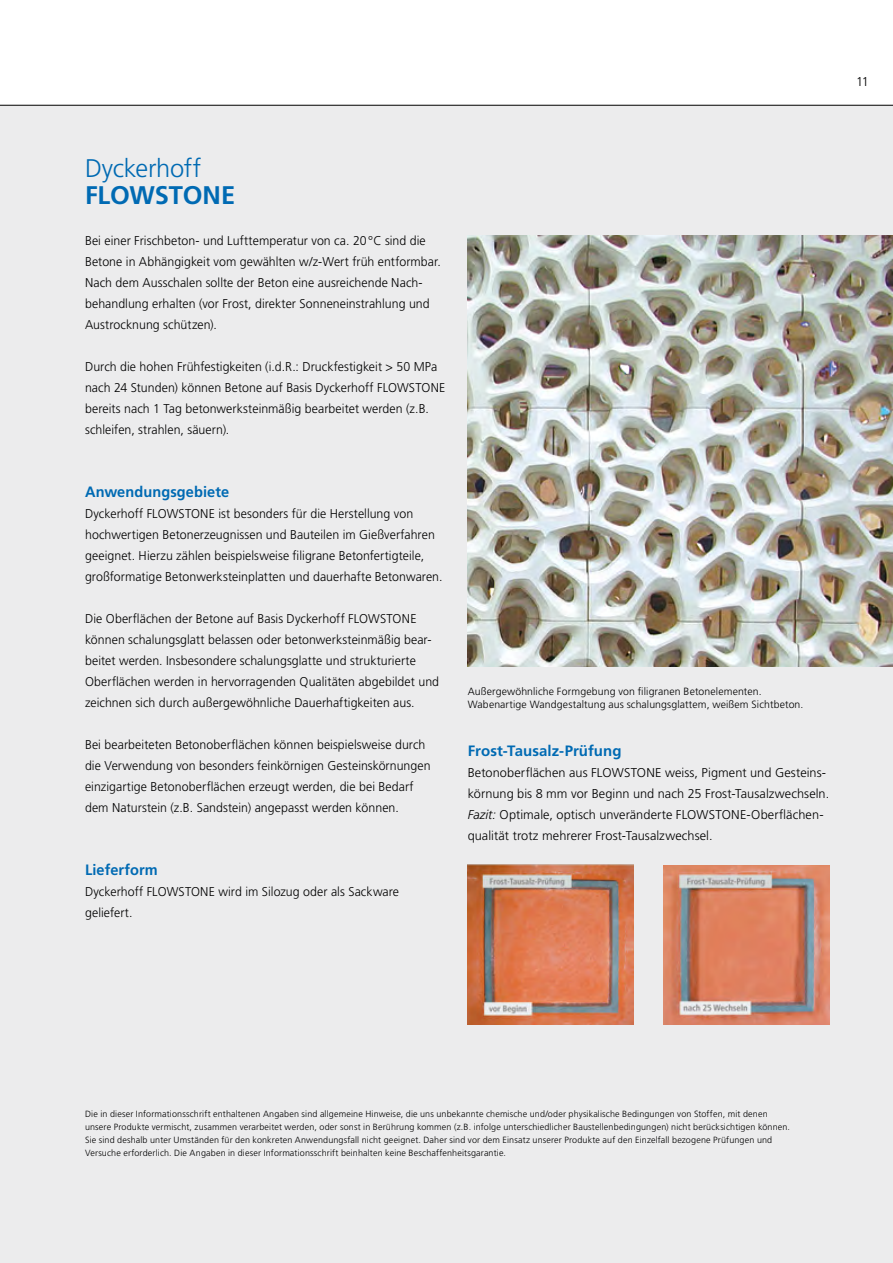
<style>
.page{position:relative;width:893px;height:1263px;background:#fff}
.page>*{position:absolute;margin:0;border:0;box-sizing:border-box;transform-origin:0 0}
.t1{font:300 25.5px "Frutiger LT Std";letter-spacing:-.01em;color:#006ab3}
.t2{font:700 25.5px "Frutiger LT Std";letter-spacing:-.005em;color:#006ab3}
.t3{font:700 15px "Frutiger LT Std";letter-spacing:.005em;color:#006ab3}
.t4{font:300 12.75px/21px "Frutiger LT Std";letter-spacing:.005em;color:#000}
.t5{font:300 10.5px/12.9px "Frutiger LT Std";letter-spacing:.01em;color:#000}
.t6{font:300 9px/12.9px "Frutiger LT Std";letter-spacing:.015em;color:#000}
.s1{font-style:italic}
</style>
<div class="page">
<div style="left:0;top:105px;width:893px;height:1158px;background:#ececed"></div>
<hr style="left:0;top:105px;width:893px;height:1px;background:#000">
<img style="left:468px;top:235px;width:425px;height:432px">
<img style="left:468px;top:865px;width:165px;height:159px">
<img style="left:663px;top:865px;width:166px;height:159px">
<h1 class="t1" style="left:85px;top:153px;width:118px">Dyckerhoff</h1>
<h1 class="t2" style="left:85px;top:180px;width:152px">FLOWSTONE</h1>
<p class="t4" style="left:85px;top:230px;width:357px">Bei einer Frischbeton- und Lufttemperatur von ca. 20°C sind die Betone in Abhängigkeit vom gewählten w/z-Wert früh entformbar.<br>Nach dem Ausschalen sollte der Beton eine ausreichende Nach&shy;behandlung erhalten (vor Frost, direkter Sonneneinstrahlung und Austrocknung schützen).</p>
<p class="t4" style="left:85px;top:356px;width:362px">Durch die hohen Frühfestigkeiten (i.d.R.: Druckfestigkeit &gt; 50 MPa nach 24 Stunden) können Betone auf Basis Dyckerhoff FLOWSTONE bereits nach 1 Tag betonwerksteinmäßig bearbeitet werden (z.B. schleifen, strahlen, säuern).</p>
<p class="t3" style="left:85px;top:483px;width:146px">Anwendungsgebiete</p>
<p class="t4" style="left:85px;top:503px;width:359px">Dyckerhoff FLOWSTONE ist besonders für die Herstellung von hochwertigen Betonerzeugnissen und Bauteilen im Gießverfahren geeignet. Hierzu zählen beispielsweise filigrane Betonfertigteile, großformatige Betonwerksteinplatten und dauerhafte Betonwaren.</p>
<p class="t4" style="left:85px;top:608px;width:356px">Die Oberflächen der Betone auf Basis Dyckerhoff FLOWSTONE können schalungsglatt belassen oder betonwerksteinmäßig bear&shy;beitet werden. Insbesondere schalungsglatte und strukturierte Oberflächen werden in hervorragenden Qualitäten abgebildet und zeichnen sich durch außergewöhnliche Dauerhaftigkeiten aus.</p>
<p class="t4" style="left:85px;top:734px;width:347px">Bei bearbeiteten Betonoberflächen können beispielsweise durch die Verwendung von besonders feinkörnigen Gesteinskörnungen einzigartige Betonoberflächen erzeugt werden, die bei Bedarf dem Naturstein (z.B. Sandstein) angepasst werden können.</p>
<p class="t3" style="left:85px;top:861px;width:74px">Lieferform</p>
<p class="t4" style="left:85px;top:881px;width:316px">Dyckerhoff FLOWSTONE wird im Silozug oder als Sackware geliefert.</p>
<p class="t5" style="left:468px;top:685px;width:337px">Außergewöhnliche Formgebung von filigranen Betonelementen.<br>Wabenartige Wandgestaltung aus schalungsglattem, weißem Sichtbeton.</p>
<p class="t3" style="left:468px;top:742px;width:155px">Frost-Tausalz-Prüfung</p>
<p class="t4" style="left:468px;top:762px;width:363px">Betonoberflächen aus FLOWSTONE weiss, Pigment und Gesteins&shy;körnung bis 8 mm vor Beginn und nach 25 Frost-Tausalzwechseln.<br><span class="s1">Fazit:</span> Optimale, optisch unveränderte FLOWSTONE-Oberflächen&shy;qualität trotz mehrerer Frost-Tausalzwechsel.</p>
<p class="t4" style="left:856px;top:71px;width:14px">11</p>
<p class="t6" style="left:85px;top:1107px;width:707px">Die in dieser Informationsschrift enthaltenen Angaben sind allgemeine Hinweise, die uns unbekannte chemische und/oder physikalische Bedingungen von Stoffen, mit denen unsere Produkte vermischt, zusammen verarbeitet werden, oder sonst in Berührung kommen (z.B. infolge unterschiedlicher Baustellenbedingungen) nicht berücksichtigen können.<br>Sie sind deshalb unter Umständen für den konkreten Anwendungsfall nicht geeignet. Daher sind vor dem Einsatz unserer Produkte auf den Einzelfall bezogene Prüfungen und Versuche erforderlich. Die Angaben in dieser Informationsschrift beinhalten keine Beschaffenheitsgarantie.</p>
</div>
